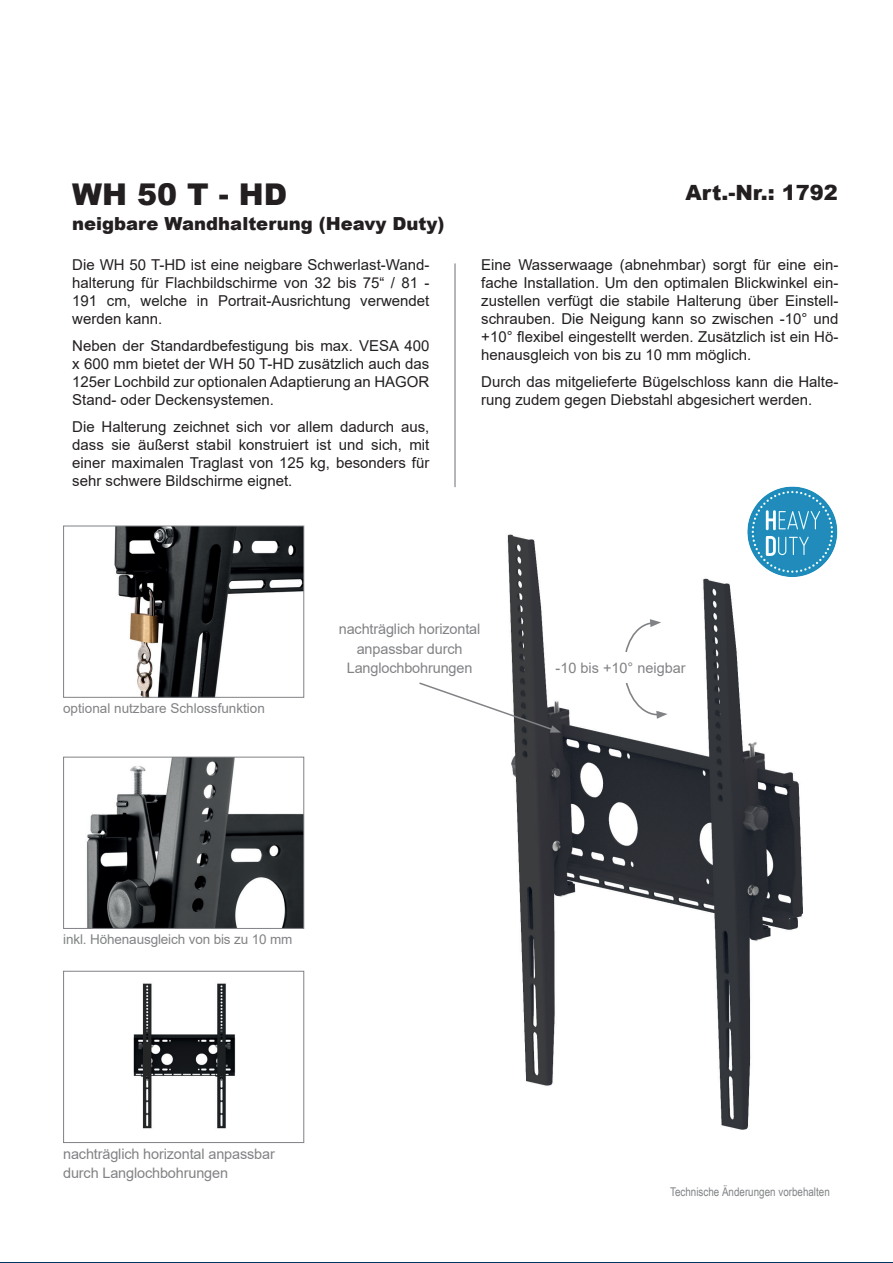
<style>
.page{position:relative;width:893px;height:1263px;background:#fff}
.page>*{position:absolute;margin:0;border:0;box-sizing:border-box;transform-origin:0 0}
.t1{font:900 30px "Arial";color:#231f20}
.t2{font:900 21px "Arial";color:#231f20}
.t3{font:900 18px "Arial";color:#231f20}
.t4{font:15px/18px "Arial";color:#231f20;text-align:justify}
.t5{font:14.4px/19.4px "Arial";letter-spacing:-.01em;color:#808285;text-align:center}
.t6{font:13.5px "Arial";color:#808285}
.t7{font:12px "Arial Narrow";color:#808285}
</style>
<div class="page">
<img style="left:507px;top:534px;width:296px;height:596px">
<hr style="left:454px;top:263px;width:2px;height:224px;background:#9d9fa2">
<img style="left:745px;top:486px;width:93px;height:93px">
<svg style="left:621px;top:619px;width:46px;height:100px"></svg>
<div style="left:556px;top:652px;width:133px;height:31px;background:#fff"></div>
<svg style="left:419px;top:681px;width:142px;height:52px"></svg>
<img style="left:87px;top:759px;width:215px;height:168px">
<div style="left:63px;top:757px;width:241px;height:172px;border:1px solid #808285"></div>
<img style="left:133px;top:983px;width:103px;height:146px">
<div style="left:63px;top:971px;width:241px;height:172px;border:1px solid #808285"></div>
<img style="left:114px;top:527px;width:188px;height:169px">
<div style="left:63px;top:525px;width:241px;height:173px;border:1px solid #808285"></div>
<h1 class="t1" style="left:72px;top:172px;width:216px">WH 50 T - HD</h1>
<p class="t3" style="left:72px;top:211px;width:374px">neigbare Wandhalterung (Heavy Duty)</p>
<p class="t4" style="left:72px;top:256px;width:359px">Die WH 50 T-HD ist eine neigbare Schwerlast-Wand&shy;halterung für Flachbildschirme von 32 bis 75“ / 81 - 191 cm, welche in Portrait-Ausrichtung verwendet werden kann.</p>
<p class="t4" style="left:72px;top:337px;width:359px">Neben der Standardbefestigung bis max. VESA 400 x 600 mm bietet der WH 50 T-HD zusätzlich auch das 125er Lochbild zur optionalen Adaptierung an HAGOR Stand- oder Deckensystemen.</p>
<p class="t4" style="left:72px;top:418px;width:359px">Die Halterung zeichnet sich vor allem dadurch aus, dass sie äußerst stabil konstruiert ist und sich, mit einer maximalen Traglast von 125 kg, besonders für sehr schwere Bildschirme eignet.</p>
<h2 class="t2" style="left:685px;top:177px;width:154px">Art.-Nr.: 1792</h2>
<p class="t4" style="left:481px;top:256px;width:359px">Eine Wasserwaage (abnehmbar) sorgt für eine ein&shy;fache Installation. Um den optimalen Blickwinkel ein&shy;zustellen verfügt die stabile Halterung über Einstell&shy;schrauben. Die Neigung kann so zwischen -10° und +10° flexibel eingestellt werden. Zusätzlich ist ein Hö&shy;henausgleich von bis zu 10 mm möglich.</p>
<p class="t4" style="left:481px;top:373px;width:359px">Durch das mitgelieferte Bügelschloss kann die Halte&shy;rung zudem gegen Diebstahl abgesichert werden.</p>
<p class="t6" style="left:63px;top:699px;width:203px">optional nutzbare Schlossfunktion</p>
<p class="t5" style="left:339px;top:620px;width:143px">nachträglich horizontal anpassbar durch<br>Langlochbohrungen</p>
<p class="t5" style="left:556px;top:658px;width:132px">-10 bis +10° neigbar</p>
<p class="t6" style="left:63px;top:930px;width:231px">inkl. Höhenausgleich von bis zu 10 mm</p>
<p class="t5" style="left:63px;top:1144px;width:213px;text-align:left">nachträglich horizontal anpassbar durch Langlochbohrungen</p>
<p class="t7" style="left:670px;top:1182px;width:161px">Technische Änderungen vorbehalten</p>
</div>
